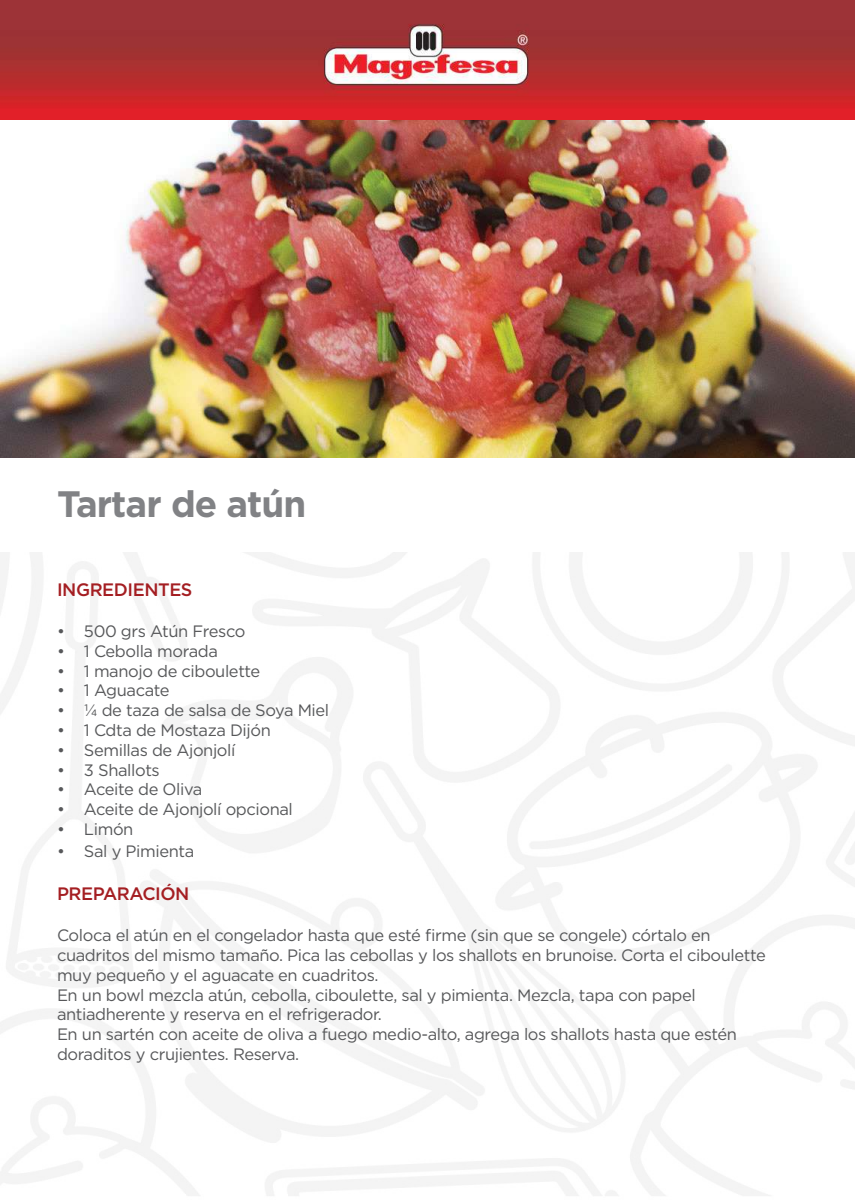
<style>
.page{position:relative;width:855px;height:1200px;background:#fff}
.page>*{position:absolute;margin:0;border:0;box-sizing:border-box;transform-origin:0 0}
.t1{font:700 36.75px "Gotham";letter-spacing:-.025em;color:#818285}
.t2{font:500 18px "Gotham";letter-spacing:-.025em;color:#a41e22}
.t3{font:16.5px/19.8px "Gotham";letter-spacing:-.025em;color:#57585a}
</style>
<div class="page">
<img style="left:0;top:0;width:855px;height:121px">
<img style="left:0;top:121px;width:855px;height:337px">
<h1 class="t1" style="left:57px;top:480px;width:251px">Tartar de atún</h1>
<p class="t2" style="left:57px;top:578px;width:137px">INGREDIENTES</p>
<p class="t3" style="left:57px;top:621px;width:190px">• 500 grs Atún Fresco</p>
<p class="t3" style="left:57px;top:641px;width:162px">• 1 Cebolla morada</p>
<p class="t3" style="left:57px;top:661px;width:205px">• 1 manojo de ciboulette</p>
<p class="t3" style="left:57px;top:680px;width:114px">• 1 Aguacate</p>
<p class="t3" style="left:57px;top:700px;width:274px">• ¼ de taza de salsa de Soya Miel</p>
<p class="t3" style="left:57px;top:720px;width:215px">• 1 Cdta de Mostaza Dijón</p>
<p class="t3" style="left:57px;top:740px;width:180px">• Semillas de Ajonjolí</p>
<p class="t3" style="left:57px;top:760px;width:104px">• 3 Shallots</p>
<p class="t3" style="left:57px;top:779px;width:147px">• Aceite de Oliva</p>
<p class="t3" style="left:57px;top:799px;width:237px">• Aceite de Ajonjolí opcional</p>
<p class="t3" style="left:57px;top:819px;width:78px">• Limón</p>
<p class="t3" style="left:57px;top:841px;width:139px">• Sal y Pimienta</p>
<p class="t2" style="left:57px;top:882px;width:134px">PREPARACIÓN</p>
<p class="t3" style="left:57px;top:925px;width:710px">Coloca el atún en el congelador hasta que esté firme (sin que se congele) córtalo en cuadritos del mismo tamaño. Pica las cebollas y los shallots en brunoise. Corta el ciboulette muy pequeño y el aguacate en cuadritos.<br>En un bowl mezcla atún, cebolla, ciboulette, sal y pimienta. Mezcla, tapa con papel antiadherente y reserva en el refrigerador.<br>En un sartén con aceite de oliva a fuego medio-alto, agrega los shallots hasta que estén doraditos y crujientes. Reserva.</p>
</div>
